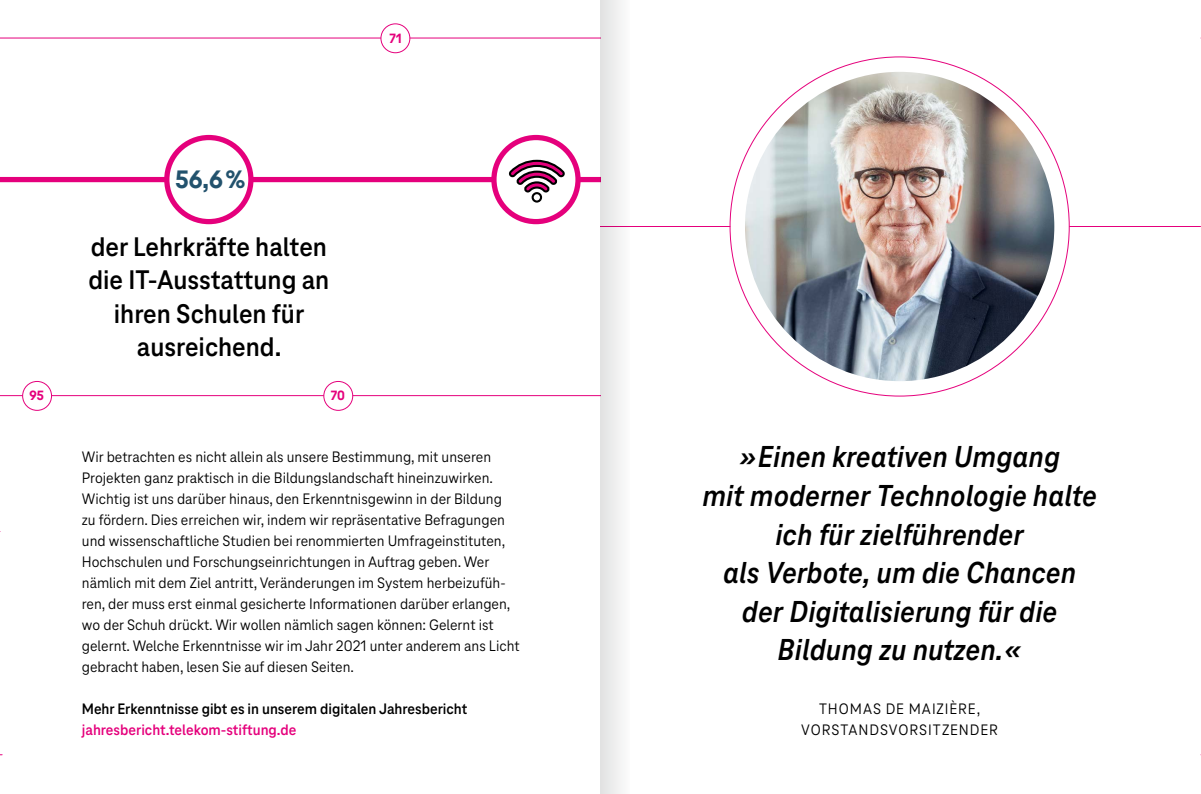
<style>
.page{position:relative;width:1201px;height:794px;background:#fff}
.page>*{position:absolute;margin:0;border:0;box-sizing:border-box;transform-origin:0 0}
.t1{font:italic 700 31.5px/38.5px "Tele Neo";color:#000;text-align:center}
.t2{font:700 28px/33.6px "Tele Neo";color:#000;text-align:center}
.t3{font:800 26.25px "Tele Neo";color:#22526d}
.t4{font:15.75px/21px "Tele Neo";color:#000}
.t5{font:700 15.75px "Tele Neo";color:#000}
.t6{font:15.75px/21px "Tele Neo";letter-spacing:.06em;color:#000;text-align:center}
.t7{font:700 15.75px "Tele Neo";color:#e5007c}
.t8{font:800 14px "Tele Neo";color:#e5007c}
</style>
<div class="page">
<hr style="left:0;top:395px;width:600px;height:1px;background:#e5007c">
<div style="left:23px;top:381px;width:29px;height:29px;background:#fff;border-radius:50%"></div>
<div style="left:22px;top:381px;width:30px;height:30px;border:1px solid #e5007c;border-radius:50%"></div>
<div style="left:324px;top:381px;width:29px;height:29px;background:#fff;border-radius:50%"></div>
<div style="left:323px;top:381px;width:30px;height:30px;border:1px solid #e5007c;border-radius:50%"></div>
<hr style="left:0;top:38px;width:600px;height:1px;background:#e5007c">
<div style="left:381px;top:24px;width:29px;height:29px;background:#fff;border-radius:50%"></div>
<div style="left:380px;top:23px;width:30px;height:30px;border:1px solid #e5007c;border-radius:50%"></div>
<div style="left:0;top:177px;width:600px;height:5px;background:#e5007c"></div>
<div style="left:167px;top:137px;width:84px;height:85px;background:#fff;border-radius:50%"></div>
<div style="left:164px;top:135px;width:89px;height:89px;border:5px solid #e5007c;border-radius:50%"></div>
<svg style="left:494px;top:137px;width:84px;height:85px"></svg>
<div style="left:491px;top:135px;width:89px;height:89px;border:5px solid #e5007c;border-radius:50%"></div>
<svg style="left:507px;top:159px;width:58px;height:37px"></svg>
<div style="left:532px;top:193px;width:9px;height:8px;background:#fff;border-radius:50%"></div>
<div style="left:531px;top:192px;width:11px;height:11px;border:2px solid #000;border-radius:50%"></div>
<hr style="left:1200px;top:0;width:1px;height:794px;background:#22526d">
<hr style="left:1069px;top:226px;width:131px;height:1px;background:#e5007c">
<hr style="left:600px;top:226px;width:130px;height:1px;background:#e5007c">
<img style="left:745px;top:72px;width:309px;height:309px;border-radius:155px">
<div style="left:600px;top:0;width:30px;height:794px;background:#eee"></div>
<p class="t8" style="left:389px;top:30px;width:13px">71</p>
<h3 class="t3" style="left:175px;top:165px;width:72px">56,6 %</h3>
<h2 class="t2" style="left:88px;top:230px;width:242px">der Lehrkräfte halten die IT-Ausstattung an ihren Schulen für ausreichend.</h2>
<p class="t8" style="left:30px;top:388px;width:16px">95</p>
<p class="t8" style="left:331px;top:388px;width:16px">70</p>
<p class="t4" style="left:82px;top:446px;width:439px">Wir betrachten es nicht allein als unsere Bestimmung, mit unseren Projekten ganz praktisch in die Bildungslandschaft hineinzuwirken.<br>Wichtig ist uns darüber hinaus, den Erkenntnisgewinn in der Bildung zu fördern. Dies erreichen wir, indem wir repräsentative Befragungen und wissenschaftliche Studien bei renommierten Umfrageinstituten, Hochschulen und Forschungseinrichtungen in Auftrag geben. Wer nämlich mit dem Ziel antritt, Veränderungen im System herbeizufüh&shy;ren, der muss erst einmal gesicherte Informationen darüber erlangen, wo der Schuh drückt. Wir wollen nämlich sagen können: Gelernt ist gelernt. Welche Erkenntnisse wir im Jahr 2021 unter anderem ans Licht gebracht haben, lesen Sie auf diesen Seiten.</p>
<p class="t5" style="left:82px;top:700px;width:387px">Mehr Erkenntnisse gibt es in unserem digitalen Jahresbericht</p>
<p class="t7" style="left:82px;top:721px;width:216px">jahresbericht.telekom-stiftung.de</p>
<h1 class="t1" style="left:702px;top:438px;width:396px">» Einen kreativen Umgang<br>mit moderner Technologie halte ich für zielführender<br>als Verbote, um die Chancen der Digitalisierung für die<br>Bildung zu nutzen. «</h1>
<p class="t6" style="left:801px;top:698px;width:198px">THOMAS DE MAIZIÈRE,<br>VORSTANDSVORSITZENDER</p>
</div>
